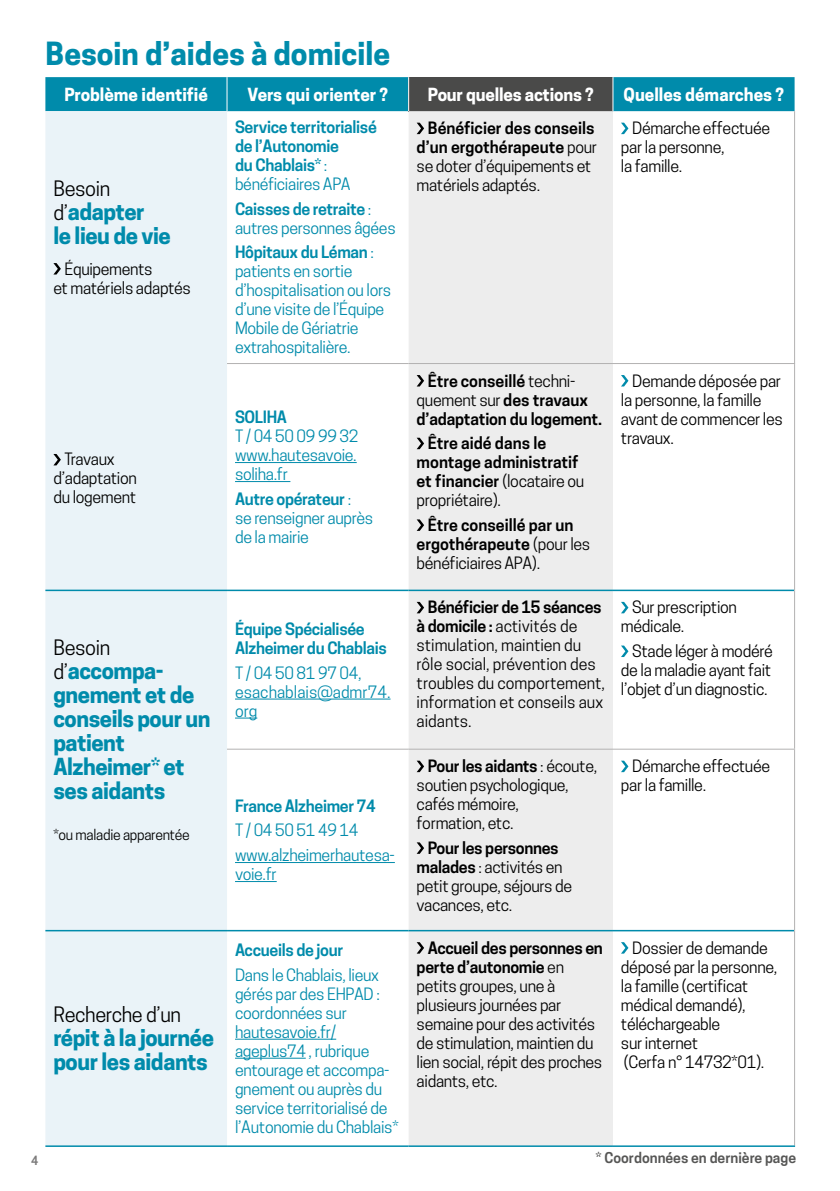
<style>
.page{position:relative;width:840px;height:1191px;background:#fff}
.page>*{position:absolute;margin:0;border:0;box-sizing:border-box;transform-origin:0 0}
.t1{font:700 30px "Cooper Hewitt";color:#008bab}
.t2{font:700 22px/24px "Cooper Hewitt";letter-spacing:-.02em;color:#008bab}
.t3{font:20px "Cooper Hewitt";letter-spacing:-.02em;color:#000}
.t4{font:700 17px "Cooper Hewitt";color:#fff}
.t5{font:16px/19px "Cooper Hewitt";letter-spacing:-.02em;color:#000}
.t6{font:16px/19px "Cooper Hewitt";letter-spacing:-.02em;color:#008bab}
.t7{font:600 16px/19px "Cooper Hewitt";color:#000}
.t8{font:16px/19px "Cooper Hewitt";color:#000}
.t9{font:600 16px/19px "Cooper Hewitt";letter-spacing:-.02em;color:#008bab}
.t10{font:16px/19px "Cooper Hewitt";color:#008bab}
.t11{font:600 14px "Cooper Hewitt";color:#575756}
.t12{font:14px "Cooper Hewitt";letter-spacing:-.02em;color:#000}
.t13{font:600 12px "Cooper Hewitt";color:#7c7b7b}
.s1{font-weight:400;font-size:20px;color:#000}
.s2{font-weight:400}
.s3{font-weight:600}
</style>
<div class="page">
<div style="left:45px;top:77px;width:749px;height:34px;background:#008bab"></div>
<div style="left:408px;top:77px;width:204px;height:34px;background:#4a4a49"></div>
<div style="left:45px;top:111px;width:182px;height:1034px;background:#eaf3f8"></div>
<div style="left:408px;top:111px;width:204px;height:1034px;background:#ededed"></div>
<hr style="left:226px;top:77px;width:1px;height:34px;background:#fff">
<hr style="left:408px;top:77px;width:1px;height:34px;background:#fff">
<hr style="left:612px;top:77px;width:1px;height:34px;background:#fff">
<hr style="left:45px;top:589px;width:182px;height:2px;background:#008bab">
<hr style="left:227px;top:589px;width:181px;height:2px;background:#008bab">
<hr style="left:612px;top:589px;width:181px;height:2px;background:#008bab">
<hr style="left:793px;top:111px;width:1px;height:252px;background:#b3b2b2">
<hr style="left:793px;top:364px;width:1px;height:226px;background:#b3b2b2">
<hr style="left:793px;top:590px;width:1px;height:158px;background:#b3b2b2">
<hr style="left:45px;top:930px;width:182px;height:1px;background:#008bab">
<hr style="left:227px;top:930px;width:181px;height:1px;background:#008bab">
<hr style="left:408px;top:930px;width:204px;height:1px;background:#008bab">
<hr style="left:612px;top:930px;width:181px;height:1px;background:#008bab">
<hr style="left:793px;top:749px;width:1px;height:181px;background:#b3b2b2">
<hr style="left:793px;top:930px;width:1px;height:215px;background:#b3b2b2">
<hr style="left:227px;top:748px;width:181px;height:1px;background:#b3b2b2">
<hr style="left:408px;top:748px;width:204px;height:1px;background:#b3b2b2">
<hr style="left:612px;top:748px;width:182px;height:1px;background:#b3b2b2">
<hr style="left:45px;top:1145px;width:182px;height:1px;background:#008bab">
<hr style="left:227px;top:1145px;width:181px;height:1px;background:#008bab">
<hr style="left:408px;top:1145px;width:204px;height:1px;background:#008bab">
<hr style="left:612px;top:1145px;width:182px;height:1px;background:#008bab">
<hr style="left:408px;top:589px;width:204px;height:2px;background:#008bab">
<hr style="left:227px;top:363px;width:181px;height:1px;background:#b3b2b2">
<hr style="left:408px;top:363px;width:204px;height:1px;background:#b3b2b2">
<hr style="left:612px;top:363px;width:182px;height:1px;background:#b3b2b2">
<svg style="left:53px;top:263px;width:8px;height:11px"></svg>
<svg style="left:416px;top:123px;width:8px;height:11px"></svg>
<svg style="left:621px;top:123px;width:7px;height:11px"></svg>
<svg style="left:416px;top:375px;width:8px;height:11px"></svg>
<svg style="left:416px;top:438px;width:8px;height:11px"></svg>
<svg style="left:416px;top:519px;width:8px;height:12px"></svg>
<svg style="left:53px;top:454px;width:8px;height:11px"></svg>
<hr style="left:235px;top:462px;width:121px;height:1px;background:#008bab">
<hr style="left:235px;top:481px;width:55px;height:1px;background:#008bab">
<svg style="left:621px;top:375px;width:7px;height:11px"></svg>
<hr style="left:235px;top:698px;width:155px;height:1px;background:#008bab">
<svg style="left:235px;top:717px;width:22px;height:1px"></svg>
<svg style="left:416px;top:602px;width:8px;height:11px"></svg>
<svg style="left:621px;top:602px;width:7px;height:11px"></svg>
<svg style="left:621px;top:645px;width:7px;height:12px"></svg>
<hr style="left:235px;top:862px;width:159px;height:1px;background:#008bab">
<hr style="left:235px;top:881px;width:41px;height:1px;background:#008bab">
<svg style="left:416px;top:760px;width:8px;height:12px"></svg>
<svg style="left:416px;top:842px;width:8px;height:12px"></svg>
<svg style="left:621px;top:760px;width:7px;height:12px"></svg>
<hr style="left:235px;top:1038px;width:101px;height:1px;background:#008bab">
<hr style="left:235px;top:1057px;width:70px;height:1px;background:#008bab">
<svg style="left:416px;top:942px;width:8px;height:11px"></svg>
<svg style="left:621px;top:942px;width:7px;height:11px"></svg>
<h1 class="t1" style="left:45px;top:36px;width:346px">Besoin d’aides à domicile</h1>
<p class="t4" style="left:64px;top:84px;width:145px">Problème identifié</p>
<p class="t4" style="left:247px;top:84px;width:142px">Vers qui orienter ?</p>
<p class="t4" style="left:428px;top:84px;width:167px">Pour quelles actions ?</p>
<p class="t4" style="left:623px;top:84px;width:162px">Quelles démarches ?</p>
<p class="t3" style="left:53px;top:177px;width:58px">Besoin</p>
<h2 class="t2" style="left:53px;top:200px;width:119px"><span class="s1">d’</span>adapter<br>le lieu de vie</h2>
<p class="t5" style="left:53px;top:259px;width:139px;text-indent:11px">Équipements<br>et matériels adaptés</p>
<p class="t5" style="left:53px;top:450px;width:85px;text-indent:11px">Travaux d’adaptation du logement</p>
<p class="t9" style="left:235px;top:118px;width:143px">Service territorialisé de l’Autonomie<br>du Chablais* <span class="s2">: bénéficiaires APA</span></p>
<p class="t6" style="left:235px;top:199px;width:162px"><span class="s3">Caisses de retraite</span> : autres personnes âgées</p>
<p class="t6" style="left:235px;top:243px;width:157px"><span class="s3">Hôpitaux du Léman</span> : patients en sortie d’hospitalisation ou lors d’une visite de l’Équipe<br>Mobile de Gériatrie extrahospitalière.</p>
<p class="t9" style="left:235px;top:408px;width:53px">SOLIHA</p>
<p class="t6" style="left:235px;top:426px;width:125px;text-align:justify">T / 04 50 09 99 32 www.hautesavoie. soliha.fr</p>
<p class="t6" style="left:235px;top:489px;width:140px"><span class="s3">Autre opérateur</span> :<br>se renseigner auprès de la mairie</p>
<p class="t5" style="left:416px;top:119px;width:182px;text-indent:11px"><span class="s3">Bénéficier des conseils d’un ergothérapeute</span> pour se doter d’équipements et matériels adaptés.</p>
<p class="t5" style="left:620px;top:119px;width:151px;text-indent:11px">Démarche effectuée par la personne,<br>la famille.</p>
<p class="t7" style="left:416px;top:371px;width:187px;text-indent:11px">Être conseillé <span class="s2">techni&shy;quement sur</span> des travaux d’adaptation du logement.</p>
<p class="t7" style="left:416px;top:434px;width:169px;text-indent:11px">Être aidé dans le montage administratif et financier <span class="s2">(locataire ou propriétaire).</span></p>
<p class="t7" style="left:416px;top:515px;width:175px;text-indent:11px">Être conseillé par un ergothérapeute <span class="s2">(pour les bénéficiaires APA).</span></p>
<p class="t5" style="left:620px;top:371px;width:163px;text-indent:11px">Demande déposée par la personne, la famille avant de commencer les travaux.</p>
<p class="t3" style="left:53px;top:635px;width:58px">Besoin</p>
<h2 class="t2" style="left:53px;top:659px;width:158px"><span class="s1">d’</span>accompa&shy;gnement et de conseils pour un patient<br>Alzheimer* et ses aidants</h2>
<p class="t12" style="left:53px;top:826px;width:138px">*ou maladie apparentée</p>
<p class="t3" style="left:53px;top:1002px;width:129px">Recherche d’un</p>
<h2 class="t2" style="left:53px;top:1025px;width:162px">répit à la journée pour les aidants</h2>
<p class="t13" style="left:31px;top:1153px;width:9px">4</p>
<p class="t9" style="left:235px;top:619px;width:153px">Équipe Spécialisée<br>Alzheimer du Chablais</p>
<p class="t10" style="left:235px;top:663px;width:157px">T / 04 50 81 97 04, esachablais@admr74. org</p>
<p class="t9" style="left:235px;top:796px;width:142px">France Alzheimer 74</p>
<p class="t6" style="left:235px;top:818px;width:161px;line-height:24.6px">T / 04 50 51 49 14 www.alzheimerhautesa-</p>
<p class="t6" style="left:235px;top:864px;width:43px">voie.fr</p>
<p class="t9" style="left:235px;top:940px;width:110px">Accueils de jour</p>
<p class="t6" style="left:235px;top:965px;width:165px">Dans le Chablais, lieux gérés par des EHPAD : coordonnées sur hautesavoie.fr/ ageplus74 , rubrique entourage et accompa&shy;gnement ou auprès du service territorialisé de l’Autonomie du Chablais*</p>
<p class="t8" style="left:416px;top:598px;width:190px;text-indent:11px"><span class="s3">Bénéficier de 15 séances à domicile :</span> activités de stimulation, maintien du rôle social, prévention des troubles du comportement, information et conseils aux aidants.</p>
<p class="t5" style="left:620px;top:598px;width:117px;text-indent:11px">Sur prescription médicale.</p>
<p class="t5" style="left:620px;top:641px;width:153px;text-align:justify;text-indent:11px">Stade léger à modéré de la maladie ayant fait l’objet d’un diagnostic.</p>
<p class="t5" style="left:416px;top:756px;width:182px;text-indent:11px"><span class="s3">Pour les aidants</span> : écoute, soutien psychologique, cafés mémoire,<br>formation, etc.</p>
<p class="t5" style="left:416px;top:838px;width:157px;text-indent:11px"><span class="s3">Pour les personnes malades</span> : activités en petit groupe, séjours de vacances, etc.</p>
<p class="t5" style="left:620px;top:756px;width:151px;text-indent:11px">Démarche effectuée par la famille.</p>
<p class="t5" style="left:416px;top:938px;width:188px;text-indent:11px"><span class="s3">Accueil des personnes en perte d’autonomie</span> en petits groupes, une à plusieurs journées par semaine pour des activités de stimulation, maintien du lien social, répit des proches aidants, etc.</p>
<p class="t5" style="left:620px;top:938px;width:158px;text-indent:11px">Dossier de demande déposé par la personne, la famille (certificat médical demandé), téléchargeable<br>sur internet<br>(Cerfa n° 14732*01).</p>
<p class="t11" style="left:595px;top:1149px;width:201px">* Coordonnées en dernière page</p>
</div>
